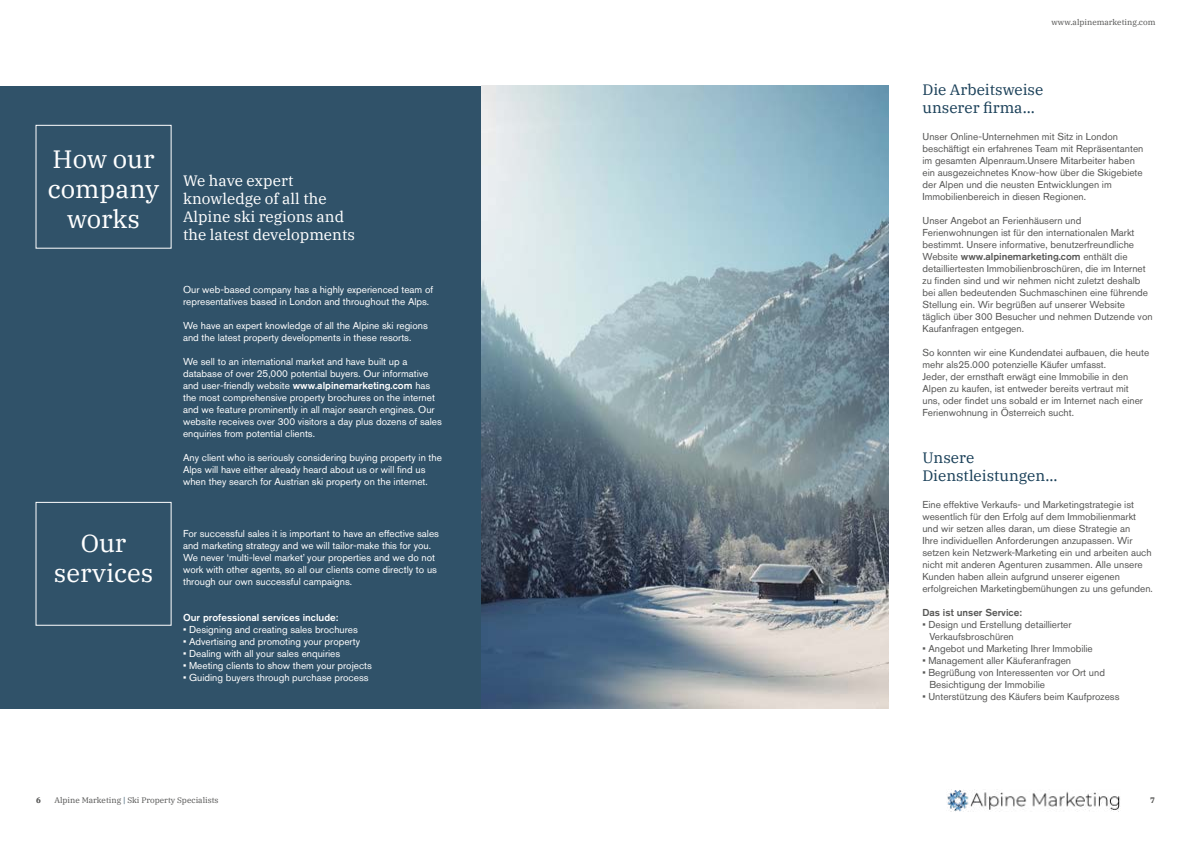
<style>
.page{position:relative;width:1191px;height:842px;background:#fff}
.page>*{position:absolute;margin:0;border:0;box-sizing:border-box;transform-origin:0 0}
.t1{font:25px/30px "IBM Plex Serif";color:#fff;text-align:center}
.t2{font:15px/18px "IBM Plex Serif";color:#fff}
.t3{font:15px/18px "IBM Plex Serif";color:#193f58}
.t4{font:10px/12px "Akzidenz Grotesk BQ";color:#575756}
.t5{font:10px/12px "Akzidenz Grotesk BQ";color:#fff}
.t6{font:500 10px "Akzidenz Grotesk BQ";color:#fff}
.t7{font:500 10px "Akzidenz Grotesk BQ";color:#575756}
.t8{font:8px "IBM Plex Serif";color:#575756}
.t9{font:700 8px "IBM Plex Serif";color:#575756}
.s1{font-weight:500}
.s2{color:#193f58}
</style>
<div class="page">
<img style="left:947px;top:789px;width:173px;height:22px">
<div style="left:0;top:86px;width:651px;height:623px;background:#305269"></div>
<img style="left:481px;top:86px;width:407px;height:623px">
<div style="left:36px;top:502px;width:136px;height:124px;border:1px solid #fff"></div>
<h1 class="t1" style="left:48px;top:142px;width:113px">How our company works</h1>
<h2 class="t2" style="left:183px;top:171px;width:173px">We have expert knowledge of all the<br>Alpine ski regions and the latest developments</h2>
<p class="t5" style="left:183px;top:283px;width:251px">Our web-based company has a highly experienced team of representatives based in London and throughout the Alps.</p>
<p class="t5" style="left:183px;top:319px;width:246px">We have an expert knowledge of all the Alpine ski regions and the latest property developments in these resorts.</p>
<p class="t5" style="left:183px;top:355px;width:260px">We sell to an international market and have built up a database of over 25,000 potential buyers. Our informative and user-friendly website <span class="s1">www.alpinemarketing.com</span> has the most comprehensive property brochures on the internet and we feature prominently in all major search engines. Our website receives over 300 visitors a day plus dozens of sales enquiries from potential clients.</p>
<p class="t5" style="left:183px;top:451px;width:260px">Any client who is seriously considering buying property in the<br>Alps will have either already heard about us or will find us when they search for Austrian ski property on the internet.</p>
<h1 class="t1" style="left:54px;top:526px;width:101px">Our services</h1>
<p class="t5" style="left:183px;top:527px;width:257px">For successful sales it is important to have an effective sales and marketing strategy and we will tailor-make this for you.<br>We never ‘multi-level market’ your properties and we do not work with other agents, so all our clients come directly to us through our own successful campaigns.</p>
<p class="t6" style="left:183px;top:611px;width:157px">Our professional services include:</p>
<p class="t5" style="left:183px;top:623px;width:176px">• Designing and creating sales brochures</p>
<p class="t5" style="left:183px;top:635px;width:178px">• Advertising and promoting your property</p>
<p class="t5" style="left:183px;top:647px;width:159px">• Dealing with all your sales enquiries</p>
<p class="t5" style="left:183px;top:659px;width:190px">• Meeting clients to show them your projects</p>
<p class="t5" style="left:183px;top:671px;width:187px">• Guiding buyers through purchase process</p>
<p class="t9" style="left:36px;top:793px;width:6px">6</p>
<p class="t8" style="left:55px;top:794px;width:165px">Alpine Marketing <span class="s2">|</span> Ski Property Specialists</p>
<p class="t8" style="left:1051px;top:16px;width:105px">www.alpinemarketing.com</p>
<h2 class="t3" style="left:922px;top:79px;width:122px">Die Arbeitsweise unserer firma...</h2>
<p class="t4" style="left:922px;top:131px;width:222px">Unser Online-Unternehmen mit Sitz in London beschäftigt ein erfahrenes Team mit Repräsentanten im gesamten Alpenraum.Unsere Mitarbeiter haben ein ausgezeichnetes Know-how über die Skigebiete der Alpen und die neusten Entwicklungen im Immobilienbereich in diesen Regionen.</p>
<p class="t4" style="left:922px;top:215px;width:232px">Unser Angebot an Ferienhäusern und Ferienwohnungen ist für den internationalen Markt bestimmt. Unsere informative, benutzerfreundliche Website <span class="s1">www.alpinemarketing.com</span> enthält die detailliertesten Immobilienbroschüren, die im Internet zu finden sind und wir nehmen nicht zuletzt deshalb bei allen bedeutenden Suchmaschinen eine führende Stellung ein. Wir begrüßen auf unserer Website täglich über 300 Besucher und nehmen Dutzende von Kaufanfragen entgegen.</p>
<p class="t4" style="left:922px;top:347px;width:228px">So konnten wir eine Kundendatei aufbauen, die heute mehr als25.000 potenzielle Käufer umfasst.<br>Jeder, der ernsthaft erwägt eine Immobilie in den Alpen zu kaufen, ist entweder bereits vertraut mit<br>uns, oder findet uns sobald er im Internet nach einer Ferienwohnung in Österreich sucht.</p>
<h2 class="t3" style="left:922px;top:448px;width:137px">Unsere<br>Dienstleistungen...</h2>
<p class="t4" style="left:922px;top:499px;width:232px">Eine effektive Verkaufs- und Marketingstrategie ist wesentlich für den Erfolg auf dem Immobilienmarkt und wir setzen alles daran, um diese Strategie an<br>Ihre individuellen Anforderungen anzupassen. Wir setzen kein Netzwerk-Marketing ein und arbeiten auch nicht mit anderen Agenturen zusammen. Alle unsere Kunden haben allein aufgrund unserer eigenen erfolgreichen Marketingbemühungen zu uns gefunden.</p>
<p class="t7" style="left:922px;top:606px;width:101px">Das ist unser Service:</p>
<p class="t4" style="left:929px;top:619px;width:144px;text-indent:-7px">• Design und Erstellung detaillierter<br>Verkaufsbroschüren</p>
<p class="t4" style="left:922px;top:643px;width:172px">• Angebot und Marketing Ihrer Immobilie</p>
<p class="t4" style="left:922px;top:655px;width:150px">• Management aller Käuferanfragen</p>
<p class="t4" style="left:929px;top:667px;width:177px;text-indent:-7px">• Begrüßung von Interessenten vor Ort und<br>Besichtigung der Immobilie</p>
<p class="t4" style="left:922px;top:691px;width:199px">• Unterstützung des Käufers beim Kaufprozess</p>
<p class="t9" style="left:1150px;top:793px;width:6px">7</p>
</div>
